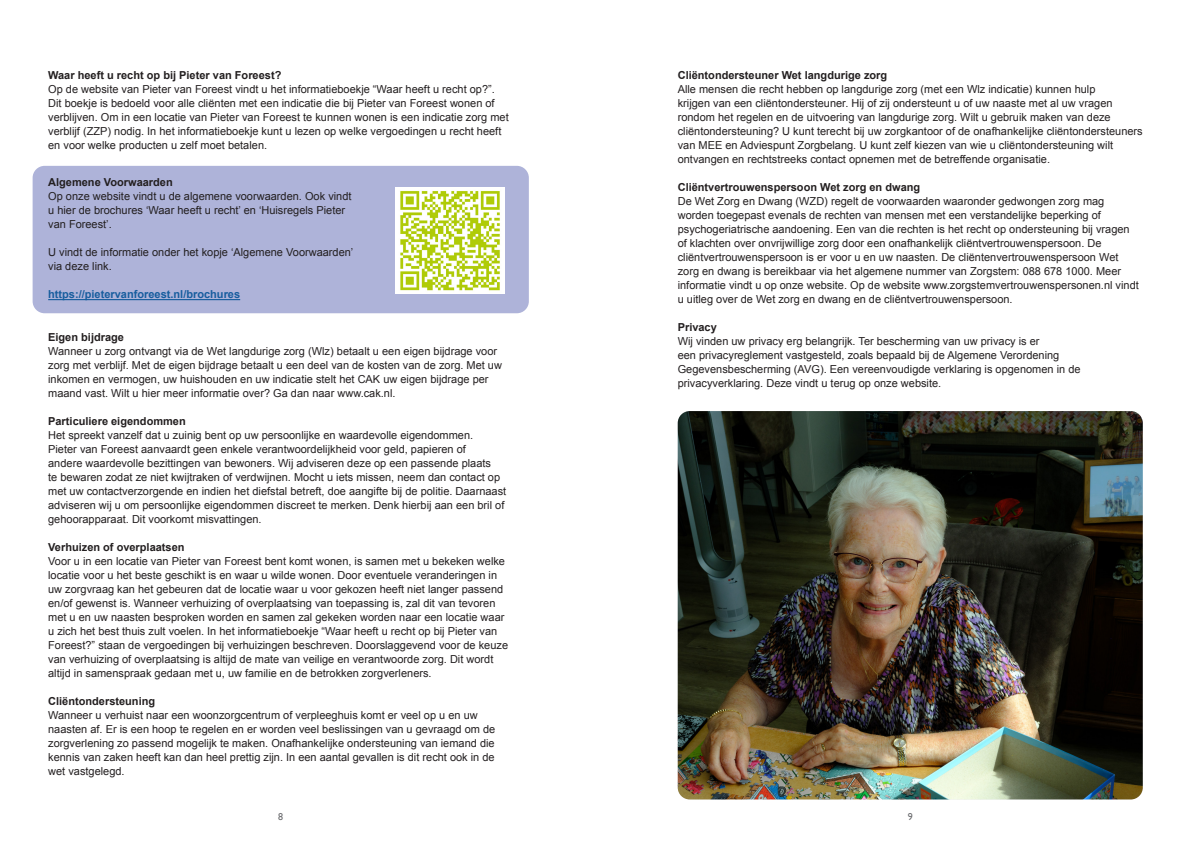
<style>
.page{position:relative;width:1191px;height:842px;background:#fff}
.page>*{position:absolute;margin:0;border:0;box-sizing:border-box;transform-origin:0 0}
.Kop_3{font:11px/14px "Arial";color:#231f20}
.Kop_3-2{font:700 11px "Arial";color:#231f20}
.Kop_3-3{font:700 11px "Arial";color:#175d9e}
.t1{font:10px "Gill Sans";color:#6c6d70}
</style>
<div class="page">
<img style="left:677px;top:411px;width:465px;height:388px">
<div style="left:33px;top:166px;width:496px;height:147px;background:#aeb3d9;border-radius:12px"></div>
<hr style="left:48px;top:299px;width:192px;height:1px;background:#175d9e">
<img style="left:395px;top:187px;width:110px;height:106px">
<p class="Kop_3-2" style="left:48px;top:68px;width:235px">Waar heeft u recht op bij Pieter van Foreest?</p>
<p class="Kop_3" style="left:48px;top:82px;width:462px">Op de website van Pieter van Foreest vindt u het informatieboekje “Waar heeft u recht op?”.<br>Dit boekje is bedoeld voor alle cliënten met een indicatie die bij Pieter van Foreest wonen of verblijven. Om in een locatie van Pieter van Foreest te kunnen wonen is een indicatie zorg met verblijf (ZZP) nodig. In het informatieboekje kunt u lezen op welke vergoedingen u recht heeft en voor welke producten u zelf moet betalen.</p>
<p class="Kop_3-2" style="left:48px;top:175px;width:126px">Algemene Voorwaarden</p>
<p class="Kop_3" style="left:48px;top:190px;width:305px">Op onze website vindt u de algemene voorwaarden. Ook vindt u hier de brochures ‘Waar heeft u recht’ en ‘Huisregels Pieter van Foreest’.</p>
<p class="Kop_3" style="left:48px;top:246px;width:307px">U vindt de informatie onder het kopje ‘Algemene Voorwaarden’ via deze link.</p>
<p class="Kop_3-3" style="left:48px;top:287px;width:193px">https://pietervanforeest.nl/brochures</p>
<p class="Kop_3-2" style="left:48px;top:330px;width:77px">Eigen bijdrage</p>
<p class="Kop_3" style="left:48px;top:344px;width:455px">Wanneer u zorg ontvangt via de Wet langdurige zorg (Wlz) betaalt u een eigen bijdrage voor zorg met verblijf. Met de eigen bijdrage betaalt u een deel van de kosten van de zorg. Met uw inkomen en vermogen, uw huishouden en uw indicatie stelt het CAK uw eigen bijdrage per maand vast. Wilt u hier meer informatie over? Ga dan naar www.cak.nl.</p>
<p class="Kop_3-2" style="left:48px;top:414px;width:139px">Particuliere eigendommen</p>
<p class="Kop_3" style="left:48px;top:428px;width:459px">Het spreekt vanzelf dat u zuinig bent op uw persoonlijke en waardevolle eigendommen.<br>Pieter van Foreest aanvaardt geen enkele verantwoordelijkheid voor geld, papieren of<br>andere waardevolle bezittingen van bewoners. Wij adviseren deze op een passende plaats<br>te bewaren zodat ze niet kwijtraken of verdwijnen. Mocht u iets missen, neem dan contact op met uw contactverzorgende en indien het diefstal betreft, doe aangifte bij de politie. Daarnaast adviseren wij u om persoonlijke eigendommen discreet te merken. Denk hierbij aan een bril of gehoorapparaat. Dit voorkomt misvattingen.</p>
<p class="Kop_3-2" style="left:48px;top:540px;width:138px">Verhuizen of overplaatsen</p>
<p class="Kop_3" style="left:48px;top:554px;width:461px">Voor u in een locatie van Pieter van Foreest bent komt wonen, is samen met u bekeken welke locatie voor u het beste geschikt is en waar u wilde wonen. Door eventuele veranderingen in uw zorgvraag kan het gebeuren dat de locatie waar u voor gekozen heeft niet langer passend en/of gewenst is. Wanneer verhuizing of overplaatsing van toepassing is, zal dit van tevoren met u en uw naasten besproken worden en samen zal gekeken worden naar een locatie waar u zich het best thuis zult voelen. In het informatieboekje “Waar heeft u recht op bij Pieter van Foreest?” staan de vergoedingen bij verhuizingen beschreven. Doorslaggevend voor de keuze van verhuizing of overplaatsing is altijd de mate van veilige en verantwoorde zorg. Dit wordt altijd in samenspraak gedaan met u, uw familie en de betrokken zorgverleners.</p>
<p class="Kop_3-2" style="left:48px;top:694px;width:108px">Cliëntondersteuning</p>
<p class="Kop_3" style="left:48px;top:708px;width:448px">Wanneer u verhuist naar een woonzorgcentrum of verpleeghuis komt er veel op u en uw naasten af. Er is een hoop te regelen en er worden veel beslissingen van u gevraagd om de zorgverlening zo passend mogelijk te maken. Onafhankelijke ondersteuning van iemand die kennis van zaken heeft kan dan heel prettig zijn. In een aantal gevallen is dit recht ook in de wet vastgelegd.</p>
<p class="Kop_3-2" style="left:677px;top:68px;width:211px">Cliëntondersteuner Wet langdurige zorg</p>
<p class="Kop_3" style="left:677px;top:82px;width:419px">Alle mensen die recht hebben op langdurige zorg (met een Wlz indicatie) kunnen hulp</p>
<p class="Kop_3" style="left:677px;top:96px;width:466px">krijgen van een cliëntondersteuner. Hij of zij ondersteunt u of uw naaste met al uw vragen rondom het regelen en de uitvoering van langdurige zorg. Wilt u gebruik maken van deze cliëntondersteuning? U kunt terecht bij uw zorgkantoor of de onafhankelijke cliëntondersteuners van MEE en Adviespunt Zorgbelang. U kunt zelf kiezen van wie u cliëntondersteuning wilt ontvangen en rechtstreeks contact opnemen met de betreffende organisatie.</p>
<p class="Kop_3-2" style="left:677px;top:180px;width:244px">Cliëntvertrouwenspersoon Wet zorg en dwang</p>
<p class="Kop_3" style="left:677px;top:194px;width:462px">De Wet Zorg en Dwang (WZD) regelt de voorwaarden waaronder gedwongen zorg mag worden toegepast evenals de rechten van mensen met een verstandelijke beperking of psychogeriatrische aandoening. Een van die rechten is het recht op ondersteuning bij vragen of klachten over onvrijwillige zorg door een onafhankelijk cliëntvertrouwenspersoon. De cliëntvertrouwenspersoon is er voor u en uw naasten. De cliëntenvertrouwenspersoon Wet zorg en dwang is bereikbaar via het algemene nummer van Zorgstem: 088 678 1000. Meer informatie vindt u op onze website. Op de website www.zorgstemvertrouwenspersonen.nl vindt u uitleg over de Wet zorg en dwang en de cliëntvertrouwenspersoon.</p>
<p class="Kop_3-2" style="left:677px;top:320px;width:41px">Privacy</p>
<p class="Kop_3" style="left:677px;top:334px;width:404px">Wij vinden uw privacy erg belangrijk. Ter bescherming van uw privacy is er<br>een privacyreglement vastgesteld, zoals bepaald bij de Algemene Verordening Gegevensbescherming (AVG). Een vereenvoudigde verklaring is opgenomen in de privacyverklaring. Deze vindt u terug op onze website.</p>
<p class="t1" style="left:278px;top:810px;width:6px">8</p>
<p class="t1" style="left:907px;top:810px;width:6px">9</p>
</div>
